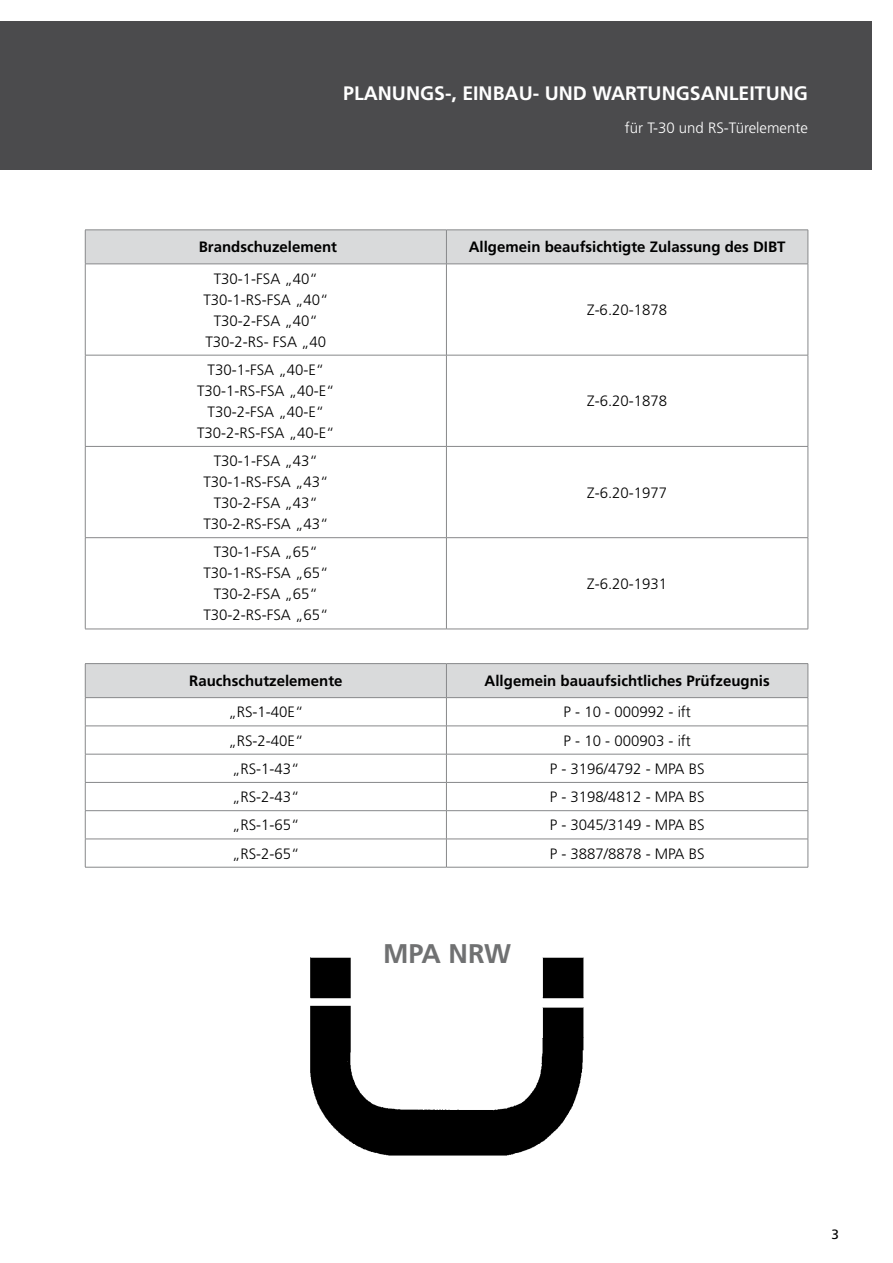
<style>
.page{position:relative;width:893px;height:1263px;background:#fff}
.page>*{position:absolute;margin:0;border:0;box-sizing:border-box;transform-origin:0 0}
.t1{font:700 27px "Frutiger LT Pro";letter-spacing:-.01em;color:#707172}
.t2{font:700 19.5px "Frutiger LT Pro";color:#fff}
.t3{font:300 15px/21px "Frutiger LT Pro";color:#000;text-align:center}
.t4{font:700 15px "Frutiger LT Pro";color:#000}
.t5{font:300 15px "Frutiger LT Pro";color:#fff}
.t6{font:13.5px "Frutiger LT Pro";color:#000}
</style>
<div class="page">
<div style="left:0;top:21px;width:872px;height:149px;background:#4b4b4d"></div>
<img style="left:310px;top:958px;width:274px;height:198px">
<div style="left:86px;top:231px;width:722px;height:33px;background:#d9dadb"></div>
<hr style="left:85px;top:230px;width:361px;height:1px;background:#87888a">
<hr style="left:85px;top:230px;width:1px;height:34px;background:#87888a">
<hr style="left:446px;top:230px;width:362px;height:1px;background:#87888a">
<hr style="left:446px;top:230px;width:1px;height:34px;background:#87888a">
<hr style="left:808px;top:230px;width:1px;height:34px;background:#87888a">
<hr style="left:85px;top:264px;width:361px;height:1px;background:#87888a">
<hr style="left:85px;top:264px;width:1px;height:91px;background:#87888a">
<hr style="left:446px;top:264px;width:362px;height:1px;background:#87888a">
<hr style="left:446px;top:264px;width:1px;height:91px;background:#87888a">
<hr style="left:808px;top:264px;width:1px;height:91px;background:#87888a">
<hr style="left:85px;top:355px;width:361px;height:1px;background:#87888a">
<hr style="left:85px;top:355px;width:1px;height:91px;background:#87888a">
<hr style="left:446px;top:355px;width:362px;height:1px;background:#87888a">
<hr style="left:446px;top:355px;width:1px;height:91px;background:#87888a">
<hr style="left:808px;top:355px;width:1px;height:91px;background:#87888a">
<hr style="left:85px;top:446px;width:361px;height:1px;background:#87888a">
<hr style="left:85px;top:447px;width:1px;height:90px;background:#87888a">
<hr style="left:446px;top:446px;width:362px;height:1px;background:#87888a">
<hr style="left:446px;top:447px;width:1px;height:90px;background:#87888a">
<hr style="left:808px;top:447px;width:1px;height:90px;background:#87888a">
<hr style="left:85px;top:537px;width:361px;height:1px;background:#87888a">
<hr style="left:85px;top:538px;width:1px;height:91px;background:#87888a">
<hr style="left:446px;top:537px;width:362px;height:1px;background:#87888a">
<hr style="left:446px;top:538px;width:1px;height:91px;background:#87888a">
<hr style="left:808px;top:538px;width:1px;height:91px;background:#87888a">
<hr style="left:85px;top:629px;width:361px;height:1px;background:#87888a">
<hr style="left:446px;top:629px;width:362px;height:1px;background:#87888a">
<hr style="left:85px;top:663px;width:361px;height:1px;background:#87888a">
<hr style="left:446px;top:663px;width:362px;height:1px;background:#87888a">
<svg style="left:85px;top:664px;width:724px;height:203px"></svg>
<hr style="left:85px;top:867px;width:361px;height:1px;background:#87888a">
<hr style="left:446px;top:867px;width:362px;height:1px;background:#87888a">
<h2 class="t2" style="left:343px;top:81px;width:466px">PLANUNGS-, EINBAU- UND WARTUNGSANLEITUNG</h2>
<p class="t5" style="left:625px;top:119px;width:184px">für T-30 und RS-Türelemente</p>
<p class="t4" style="left:199px;top:238px;width:140px">Brandschuzelement</p>
<p class="t4" style="left:469px;top:238px;width:318px">Allgemein beaufsichtigte Zulassung des DIBT</p>
<p class="t3" style="left:203px;top:268px;width:127px">T30-1-FSA „40“<br>T30-1-RS-FSA „40“<br>T30-2-FSA „40“<br>T30-2-RS- FSA „40</p>
<p class="t3" style="left:587px;top:300px;width:82px">Z-6.20-1878</p>
<p class="t3" style="left:197px;top:359px;width:139px">T30-1-FSA „40-E“<br>T30-1-RS-FSA „40-E“<br>T30-2-FSA „40-E“<br>T30-2-RS-FSA „40-E“</p>
<p class="t3" style="left:203px;top:451px;width:127px">T30-1-FSA „43“<br>T30-1-RS-FSA „43“<br>T30-2-FSA „43“<br>T30-2-RS-FSA „43“</p>
<p class="t3" style="left:203px;top:542px;width:127px">T30-1-FSA „65“<br>T30-1-RS-FSA „65“<br>T30-2-FSA „65“<br>T30-2-RS-FSA „65“</p>
<p class="t3" style="left:587px;top:391px;width:82px">Z-6.20-1878</p>
<p class="t3" style="left:587px;top:482px;width:82px">Z-6.20-1977</p>
<p class="t3" style="left:587px;top:573px;width:82px">Z-6.20-1931</p>
<p class="t4" style="left:189px;top:672px;width:155px">Rauchschutzelemente</p>
<p class="t4" style="left:485px;top:672px;width:287px">Allgemein bauaufsichtliches Prüfzeugnis</p>
<p class="t3" style="left:228px;top:702px;width:77px">„RS-1-40E“</p>
<p class="t3" style="left:564px;top:702px;width:129px">P - 10 - 000992 - ift</p>
<p class="t3" style="left:228px;top:730px;width:77px">„RS-2-40E“</p>
<p class="t3" style="left:564px;top:730px;width:129px">P - 10 - 000903 - ift</p>
<p class="t3" style="left:232px;top:758px;width:69px">„RS-1-43“</p>
<p class="t3" style="left:550px;top:758px;width:156px">P - 3196/4792 - MPA BS</p>
<p class="t3" style="left:232px;top:787px;width:69px">„RS-2-43“</p>
<p class="t3" style="left:550px;top:787px;width:156px">P - 3198/4812 - MPA BS</p>
<p class="t3" style="left:232px;top:815px;width:69px">„RS-1-65“</p>
<p class="t3" style="left:550px;top:815px;width:156px">P - 3045/3149 - MPA BS</p>
<p class="t3" style="left:232px;top:843px;width:69px">„RS-2-65“</p>
<p class="t3" style="left:550px;top:843px;width:156px">P - 3887/8878 - MPA BS</p>
<h1 class="t1" style="left:383px;top:938px;width:130px">MPA NRW</h1>
<p class="t6" style="left:831px;top:1226px;width:9px">3</p>
</div>
